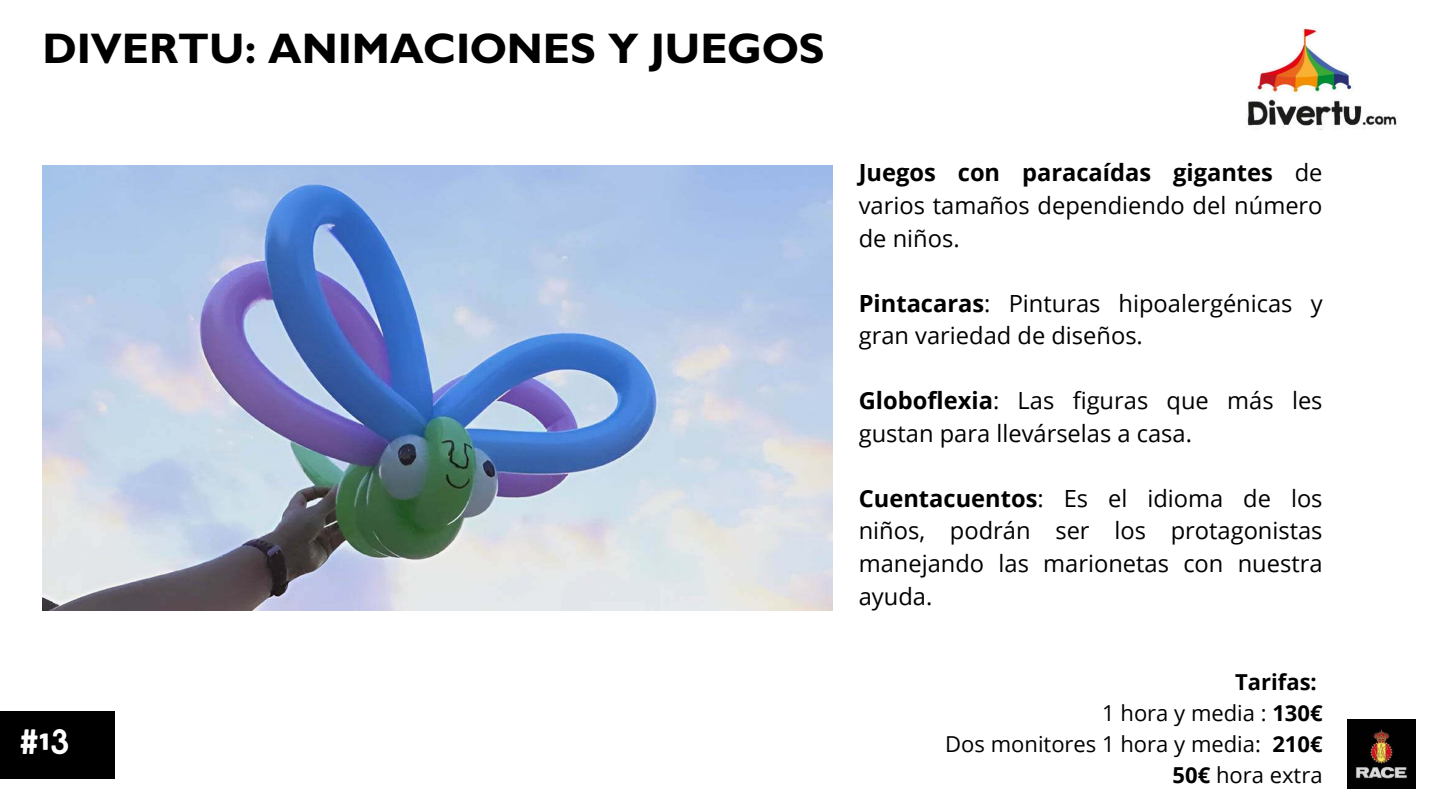
<style>
.page{position:relative;width:1440px;height:810px;background:#fff}
.page>*{position:absolute;margin:0;border:0;box-sizing:border-box;transform-origin:0 0}
.t1{font:700 43px "Gill Sans MT Std";color:#000}
.t2{font:700 33.2px "Coco Bike R";color:#fff}
.t3{font:23.7px/32.5px "Open Sans";color:#000;text-align:justify}
.t4{font:22px/30.8px "Open Sans";color:#000;text-align:right}
.s1{font-weight:700}
</style>
<div class="page">
<img style="left:1347px;top:720px;width:69px;height:68px">
<img style="left:1247px;top:28px;width:150px;height:102px">
<img style="left:42px;top:166px;width:791px;height:444px">
<div style="left:0;top:711px;width:115px;height:68px;background:#000"></div>
<h1 class="t1" style="left:42px;top:22px;width:784px">DIVERTU: ANIMACIONES Y JUEGOS</h1>
<h2 class="t2" style="left:20px;top:724px;width:50px">#13</h2>
<p class="t3" style="left:859px;top:156px;width:465px"><span class="s1">Juegos con paracaídas gigantes</span> de varios tamaños dependiendo del número de niños.</p>
<p class="t3" style="left:859px;top:286px;width:465px"><span class="s1">Pintacaras</span>: Pinturas hipoalergénicas y gran variedad de diseños.</p>
<p class="t3" style="left:859px;top:384px;width:465px"><span class="s1">Globoflexia</span>: Las figuras que más les gustan para llevárselas a casa.</p>
<p class="t3" style="left:859px;top:481px;width:465px"><span class="s1">Cuentacuentos</span>: Es el idioma de los niños, podrán ser los protagonistas manejando las marionetas con nuestra ayuda.</p>
<p class="t4" style="left:945px;top:667px;width:379px"><span class="s1">Tarifas:<br></span>1 hora y media : <span class="s1">130€<br></span>Dos monitores 1 hora y media: <span class="s1">210€<br>50€</span> hora extra</p>
</div>
